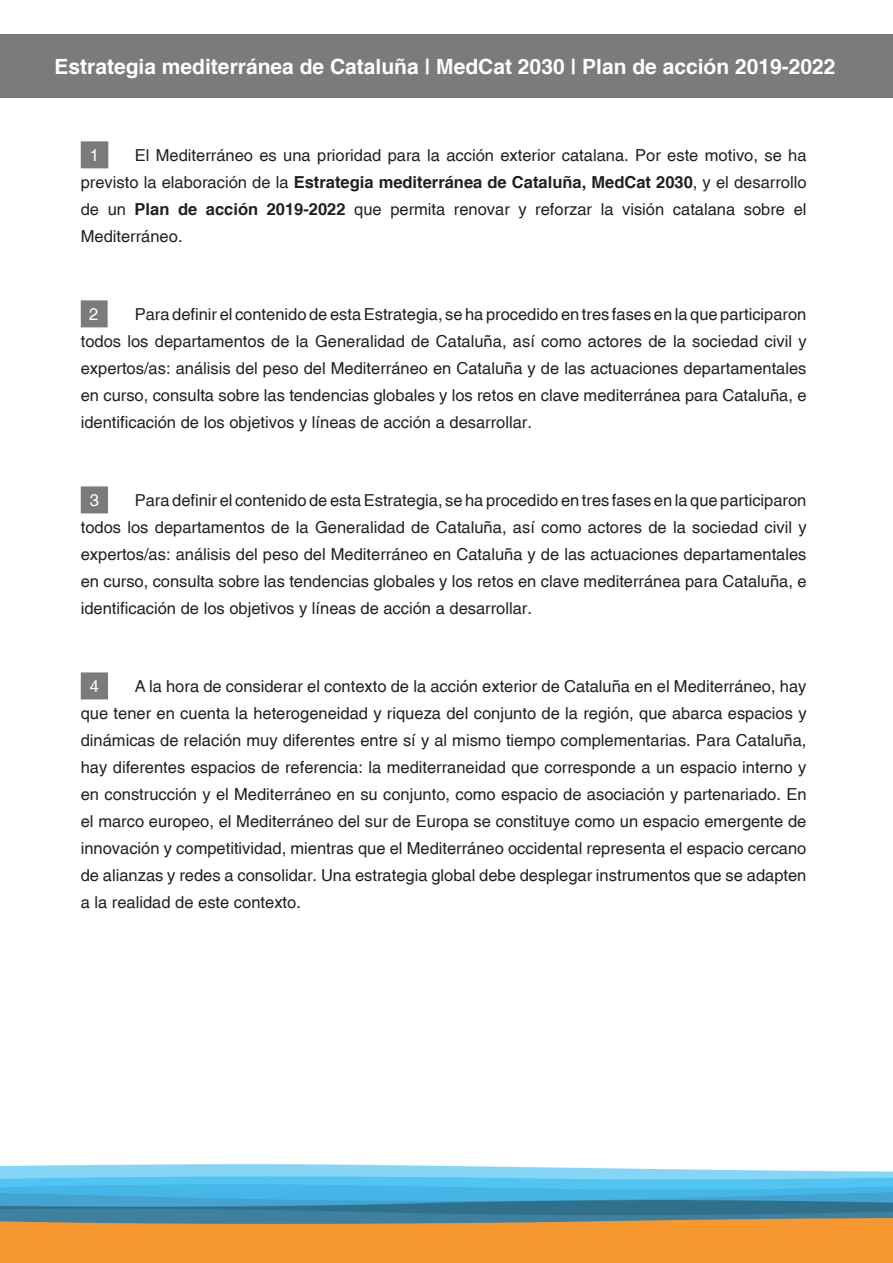
<style>
.page{position:relative;width:893px;height:1263px;background:#fff}
.page>*{position:absolute;margin:0;border:0;box-sizing:border-box;transform-origin:0 0}
.t1{font:700 21px "Helvetica";color:#fff}
.t2{font:16.5px/27px "Helvetica";color:#231f20;text-align:justify}
.t3{font:16.5px "Helvetica";color:#fff}
.s1{font-weight:700}
</style>
<div class="page">
<img style="left:0;top:1164px;width:893px;height:99px">
<div style="left:0;top:34px;width:893px;height:64px;background:#7b7b7b"></div>
<div style="left:81px;top:141px;width:27px;height:27px;background:#7b7b7b"></div>
<div style="left:81px;top:300px;width:27px;height:27px;background:#7b7b7b"></div>
<div style="left:81px;top:486px;width:27px;height:27px;background:#7b7b7b"></div>
<div style="left:81px;top:672px;width:27px;height:27px;background:#7b7b7b"></div>
<p class="t1" style="left:55px;top:54px;width:782px">Estrategia mediterránea de Cataluña | MedCat 2030 | Plan de acción 2019-2022</p>
<p class="t2" style="left:81px;top:142px;width:727px;text-indent:54px">El Mediterráneo es una prioridad para la acción exterior catalana. Por este motivo, se ha previsto la elaboración de la <span class="s1">Estrategia mediterránea de Cataluña, MedCat 2030</span>, y el desarrollo de un <span class="s1">Plan de acción 2019-2022</span> que permita renovar y reforzar la visión catalana sobre el Mediterráneo.</p>
<p class="t3" style="left:90px;top:146px;width:11px">1</p>
<p class="t2" style="left:81px;top:301px;width:727px;text-indent:54px">Para definir el contenido de esta Estrategia, se ha procedido en tres fases en la que participaron todos los departamentos de la Generalidad de Cataluña, así como actores de la sociedad civil y expertos/as: análisis del peso del Mediterráneo en Cataluña y de las actuaciones departamentales en curso, consulta sobre las tendencias globales y los retos en clave mediterránea para Cataluña, e identificación de los objetivos y líneas de acción a desarrollar.</p>
<p class="t3" style="left:89px;top:305px;width:11px">2</p>
<p class="t2" style="left:81px;top:487px;width:727px;text-indent:54px">Para definir el contenido de esta Estrategia, se ha procedido en tres fases en la que participaron todos los departamentos de la Generalidad de Cataluña, así como actores de la sociedad civil y expertos/as: análisis del peso del Mediterráneo en Cataluña y de las actuaciones departamentales en curso, consulta sobre las tendencias globales y los retos en clave mediterránea para Cataluña, e identificación de los objetivos y líneas de acción a desarrollar.</p>
<p class="t3" style="left:90px;top:491px;width:11px">3</p>
<p class="t2" style="left:81px;top:673px;width:727px;text-indent:54px">A la hora de considerar el contexto de la acción exterior de Cataluña en el Mediterráneo, hay que tener en cuenta la heterogeneidad y riqueza del conjunto de la región, que abarca espacios y dinámicas de relación muy diferentes entre sí y al mismo tiempo complementarias. Para Cataluña, hay diferentes espacios de referencia: la mediterraneidad que corresponde a un espacio interno y en construcción y el Mediterráneo en su conjunto, como espacio de asociación y partenariado. En el marco europeo, el Mediterráneo del sur de Europa se constituye como un espacio emergente de innovación y competitividad, mientras que el Mediterráneo occidental representa el espacio cercano de alianzas y redes a consolidar. Una estrategia global debe desplegar instrumentos que se adapten a la realidad de este contexto.</p>
<p class="t3" style="left:90px;top:677px;width:11px">4</p>
</div>
